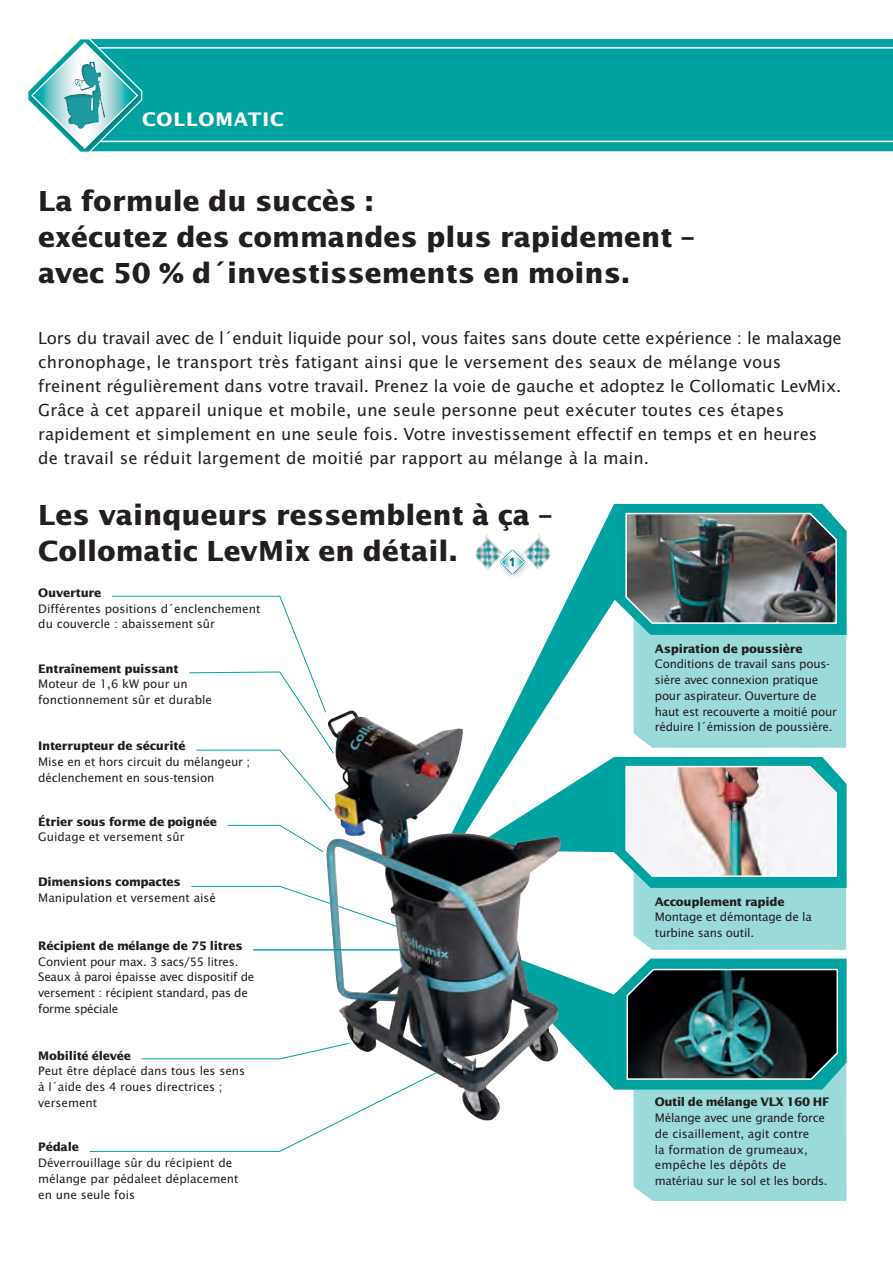
<style>
.page{position:relative;width:893px;height:1263px;background:#fff}
.page>*{position:absolute;margin:0;border:0;box-sizing:border-box;transform-origin:0 0}
.t1{font:700 30px/36px "Lucida Sans EF";color:#231f20}
.t2{font:700 20.25px "Lucida Sans EF";letter-spacing:.05em;color:#fff}
.t3{font:18px/24px "Lucida Sans EF";color:#231f20}
.t4{font:12.75px/15.8px "Lucida Sans EF";letter-spacing:-.01em;color:#231f20}
.t5{font:700 12.75px "Lucida Sans EF";letter-spacing:-.02em;color:#231f20}
</style>
<div class="page">
<div style="left:146px;top:39px;width:747px;height:112px;background:#00a3a1"></div>
<div style="left:146px;top:46px;width:747px;height:97px;background:#00a3a1"></div>
<svg style="left:111px;top:595px;width:215px;height:208px"></svg>
<svg style="left:227px;top:825px;width:97px;height:27px"></svg>
<svg style="left:191px;top:886px;width:133px;height:16px"></svg>
<svg style="left:89px;top:1048px;width:249px;height:104px"></svg>
<svg style="left:615px;top:504px;width:232px;height:244px;background:#77a7a6"></svg>
<svg style="left:512px;top:504px;width:103px;height:253px"></svg>
<img style="left:324px;top:711px;width:238px;height:412px">
<img style="left:527px;top:531px;width:28px;height:47px">
<img style="left:475px;top:531px;width:52px;height:39px">
<div style="left:496px;top:546px;width:35px;height:35px;background:#231f20;opacity:.4"></div>
<svg style="left:500px;top:550px;width:24px;height:24px"></svg>
<div style="left:508px;top:556px;width:6px;height:11px;background:#231f20;opacity:.4"></div>
<hr style="left:253px;top:949px;width:151px;height:1px;background:#00a3a1">
<svg style="left:470px;top:757px;width:377px;height:444px"></svg>
<div style="left:26px;top:37px;width:120px;height:120px;background:#231f20;opacity:.4"></div>
<svg style="left:26px;top:37px;width:117px;height:117px"></svg>
<div style="left:62px;top:61px;width:44px;height:70px;background:#231f20;opacity:.4"></div>
<h2 class="t2" style="left:142px;top:109px;width:143px">COLLOMATIC</h2>
<h1 class="t1" style="left:38px;top:183px;width:658px">La formule du succès :<br>exécutez des commandes plus rapidement – avec 50 % d´investissements en moins.</h1>
<p class="t3" style="left:38px;top:326px;width:805px">Lors du travail avec de l´enduit liquide pour sol, vous faites sans doute cette expérience : le malaxage chronophage, le transport très fatigant ainsi que le versement des seaux de mélange vous freinent régulièrement dans votre travail. Prenez la voie de gauche et adoptez le Collomatic LevMix.<br>Grâce à cet appareil unique et mobile, une seule personne peut exécuter toutes ces étapes rapidement et simplement en une seule fois. Votre investissement effectif en temps et en heures<br>de travail se réduit largement de moitié par rapport au mélange à la main.</p>
<h1 class="t1" style="left:38px;top:497px;width:516px">Les vainqueurs ressemblent à ça –<br>Collomatic LevMix en détail.</h1>
<p class="t5" style="left:38px;top:586px;width:65px">Ouverture</p>
<p class="t4" style="left:38px;top:600px;width:224px">Différentes positions d´enclenchement du couvercle : abaissement sûr</p>
<p class="t5" style="left:38px;top:661px;width:142px">Entraînement puissant</p>
<p class="t4" style="left:38px;top:676px;width:175px">Moteur de 1,6 kW pour un fonctionnement sûr et durable</p>
<p class="t5" style="left:38px;top:739px;width:149px">Interrupteur de sécurité</p>
<p class="t4" style="left:38px;top:754px;width:214px">Mise en et hors circuit du mélangeur ; déclenchement en sous-tension</p>
<p class="t5" style="left:38px;top:814px;width:180px">Étrier sous forme de poignée</p>
<p class="t4" style="left:38px;top:829px;width:148px">Guidage et versement sûr</p>
<p class="t5" style="left:38px;top:875px;width:144px">Dimensions compactes</p>
<p class="t4" style="left:38px;top:890px;width:179px">Manipulation et versement aisé</p>
<p class="t5" style="left:38px;top:939px;width:206px">Récipient de mélange de 75 litres</p>
<p class="t4" style="left:38px;top:953px;width:218px">Convient pour max. 3 sacs/55 litres.<br>Seaux à paroi épaisse avec dispositif de versement : récipient standard, pas de forme spéciale</p>
<p class="t5" style="left:38px;top:1048px;width:94px">Mobilité élevée</p>
<p class="t4" style="left:38px;top:1063px;width:208px">Peut être déplacé dans tous les sens à l´aide des 4 roues directrices ; versement</p>
<p class="t5" style="left:38px;top:1140px;width:42px">Pédale</p>
<p class="t4" style="left:38px;top:1155px;width:202px">Déverrouillage sûr du récipient de mélange par pédaleet déplacement en une seule fois</p>
<p class="t5" style="left:655px;top:641px;width:149px">Aspiration de poussière</p>
<p class="t4" style="left:655px;top:656px;width:184px">Conditions de travail sans pous&shy;sière avec connexion pratique pour aspirateur. Ouverture de haut est recouverte a moitié pour réduire l´émission de poussière.</p>
<p class="t5" style="left:655px;top:894px;width:131px">Accouplement rapide</p>
<p class="t4" style="left:655px;top:909px;width:158px">Montage et démontage de la turbine sans outil.</p>
<p class="t5" style="left:655px;top:1095px;width:176px">Outil de mélange VLX 160 HF</p>
<p class="t4" style="left:655px;top:1110px;width:174px">Mélange avec une grande force de cisaillement, agit contre<br>la formation de grumeaux, empêche les dépôts de matériau sur le sol et les bords.</p>
</div>
